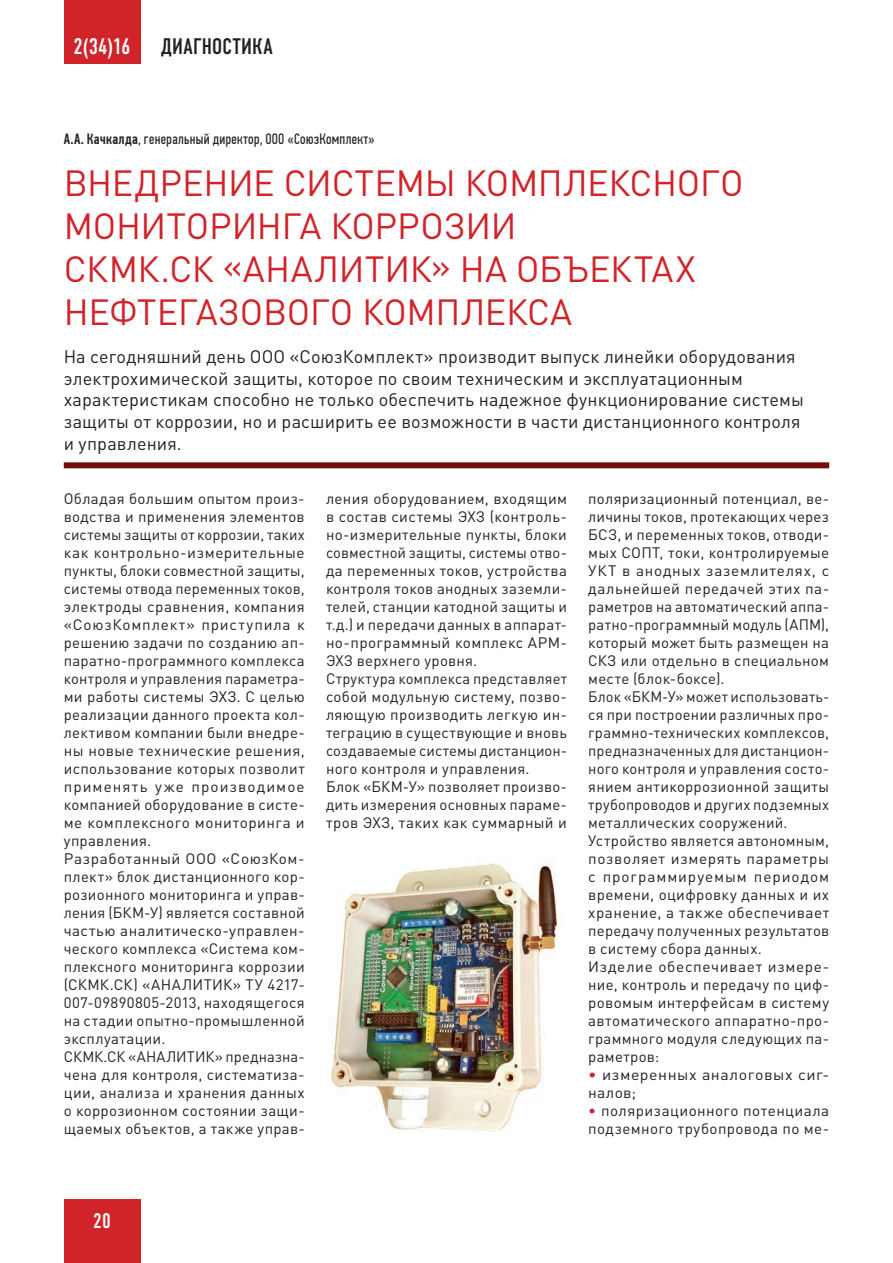
<style>
.page{position:relative;width:893px;height:1263px;background:#fff}
.page>*{position:absolute;margin:0;border:0;box-sizing:border-box;transform-origin:0 0}
.t1{font:36px/43.2px "DIN Pro";letter-spacing:-.01em;color:#d1232a}
.t2{font:22.5px "DIN Condensed C";letter-spacing:.02em;color:#231f20}
.t3{font:22.5px "DIN Condensed C";color:#fff}
.t4{font:21px "DIN Condensed C";color:#fff}
.t5{font:18px/21.6px "DIN Pro";letter-spacing:.005em;color:#231f20}
.t6{font:15px/18px "DIN Pro";letter-spacing:.02em;color:#231f20}
.t7{font:15px "PF Din Text Comp Pro";letter-spacing:.025em;color:#231f20}
.t8{font:15px/18px "DIN Pro";letter-spacing:.02em;color:#231f20;scale:1.06 1}
.s1{font-weight:500}
.s2{color:#d1232a}
</style>
<div class="page">
<div style="left:64px;top:1199px;width:76px;height:64px;background:#d1232a"></div>
<div style="left:64px;top:0;width:76px;height:64px;background:#d1232a"></div>
<div style="left:64px;top:462px;width:765px;height:6px;background:#770c0e"></div>
<img style="left:330px;top:863px;width:228px;height:269px">
<h2 class="t3" style="left:74px;top:34px;width:58px">2(34)16</h2>
<h2 class="t2" style="left:162px;top:34px;width:112px">ДИАГНОСТИКА</h2>
<p class="t7" style="left:64px;top:130px;width:312px"><span class="s1">А.А. Качкалда</span>, генеральный директор, ООО «СоюзКомплект»</p>
<h1 class="t1" style="left:64px;top:160px;width:681px">ВНЕДРЕНИЕ СИСТЕМЫ КОМПЛЕКСНОГО<br>МОНИТОРИНГА КОРРОЗИИ<br>СКМК.СК «АНАЛИТИК» НА ОБЪЕКТАХ<br>НЕФТЕГАЗОВОГО КОМПЛЕКСА</h1>
<p class="t5" style="left:64px;top:345px;width:742px">На сегодняшний день ООО «СоюзКомплект» производит выпуск линейки оборудования электрохимической защиты, которое по своим техническим и эксплуатационным характеристикам способно не только обеспечить надежное функционирование системы защиты от коррозии, но и расширить ее возможности в части дистанционного контроля и управления.</p>
<p class="t6" style="left:64px;top:489px;width:242px">Обладая большим опытом произ&shy;водства и применения элементов системы защиты от коррозии, таких как контрольно-измерительные пункты, блоки совместной защиты, системы отвода переменных токов, электроды сравнения, компания «СоюзКомплект» приступила к решению задачи по созданию ап&shy;паратно-программного комплекса контроля и управления параметра&shy;ми работы системы ЭХЗ. С целью реализации данного проекта кол&shy;лективом компании были внедре&shy;ны новые технические решения, использование которых позволит применять уже производимое компанией оборудование в систе&shy;ме комплексного мониторинга и управления.<br>Разработанный ООО «СоюзКом&shy;плект» блок дистанционного кор&shy;розионного мониторинга и управ&shy;ления (БКМ-У) является составной частью аналитическо-управлен&shy;ческого комплекса «Система ком&shy;плексного мониторинга коррозии (СКМК.СК) «АНАЛИТИК» ТУ 4217-<br>007-09890805-2013, находящегося на стадии опытно-промышленной эксплуатации.<br>СКМК.СК «АНАЛИТИК» предназна&shy;чена для контроля, систематиза&shy;ции, анализа и хранения данных о коррозионном состоянии защи&shy;щаемых объектов, а также управ-</p>
<p class="t6" style="left:326px;top:489px;width:242px">ления оборудованием, входящим в состав системы ЭХЗ (контроль&shy;но-измерительные пункты, блоки совместной защиты, системы отво&shy;да переменных токов, устройства контроля токов анодных заземли&shy;телей, станции катодной защиты и т.д.) и передачи данных в аппарат&shy;но-программный комплекс АРМ-<br>ЭХЗ верхнего уровня.<br>Структура комплекса представляет собой модульную систему, позво&shy;ляющую производить легкую ин&shy;теграцию в существующие и вновь создаваемые системы дистанцион&shy;ного контроля и управления.<br>Блок «БКМ-У» позволяет произво&shy;дить измерения основных параме&shy;тров ЭХЗ, таких как суммарный и</p>
<p class="t6" style="left:588px;top:489px;width:242px">поляризационный потенциал, ве&shy;личины токов, протекающих через<br>БСЗ, и переменных токов, отводи&shy;мых СОПТ, токи, контролируемые<br>УКТ в анодных заземлителях, с дальнейшей передачей этих па&shy;раметров на автоматический аппа&shy;ратно-программный модуль (АПМ), который может быть размещен на<br>СКЗ или отдельно в специальном месте (блок-боксе).<br>Блок «БКМ-У» может использовать&shy;ся при построении различных про&shy;граммно-технических комплексов, предназначенных для дистанцион&shy;ного контроля и управления состо&shy;янием антикоррозионной защиты трубопроводов и других подземных металлических сооружений.<br>Устройство является автономным, позволяет измерять параметры с программируемым периодом времени, оцифровку данных и их хранение, а также обеспечивает передачу полученных результатов в систему сбора данных.<br>Изделие обеспечивает измере&shy;ние, контроль и передачу по циф&shy;ровомым интерфейсам в систему автоматического аппаратно-про&shy;граммного модуля следующих па&shy;раметров:</p>
<p class="t8" style="left:588px;top:1065px;width:229px"><span class="s2">•</span> измеренных аналоговых сиг&shy;налов;</p>
<p class="t6" style="left:588px;top:1101px;width:242px"><span class="s2">•</span> поляризационного потенциала подземного трубопровода по ме-</p>
<h3 class="t4" style="left:93px;top:1208px;width:19px">20</h3>
</div>
